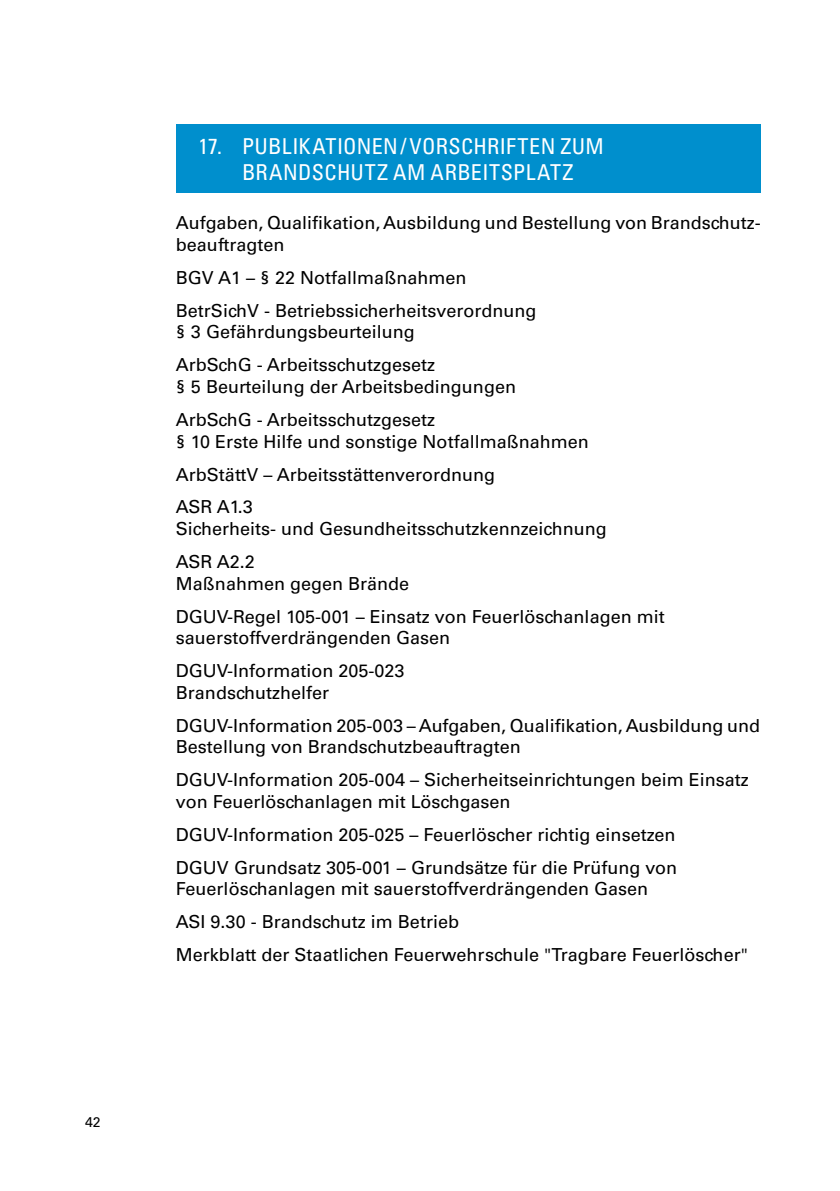
<style>
.page{position:relative;width:840px;height:1191px;background:#fff}
.page>*{position:absolute;margin:0;border:0;box-sizing:border-box;transform-origin:0 0}
.t1{font:condensed 22px/26.4px "Univers LT Pro";letter-spacing:.015em;color:#fff;text-align:center}
.t2{font:18px/33px "Univers LT Pro 55 Roman";color:#000}
.t3{font:14px "Univers LT Pro 55 Roman";color:#000}
</style>
<div class="page">
<div style="left:176px;top:125px;width:584px;height:68px;background:#008fcd"></div>
<p class="t3" style="left:85px;top:1112px;width:17px">42</p>
<p class="t1" style="left:198px;top:132px;width:406px">17. PUBLIKATIONEN/VORSCHRIFTEN ZUM<br>BRANDSCHUTZ AM ARBEITSPLATZ</p>
<p class="t2" style="left:176px;top:211px;width:586px;line-height:21.6px">Aufgaben, Qualifikation, Ausbildung und Bestellung von Brandschutz&shy;beauftragten</p>
<p class="t2" style="left:176px;top:260px;width:362px">BGV A1 – § 22 Notfallmaßnahmen<br>BetrSichV - Betriebssicherheitsverordnung</p>
<p class="t2" style="left:176px;top:315px;width:260px">§ 3 Gefährdungsbeurteilung<br>ArbSchG - Arbeitsschutzgesetz</p>
<p class="t2" style="left:176px;top:369px;width:341px">§ 5 Beurteilung der Arbeitsbedingungen<br>ArbSchG - Arbeitsschutzgesetz</p>
<p class="t2" style="left:176px;top:424px;width:414px">§ 10 Erste Hilfe und sonstige Notfallmaßnahmen<br>ArbStättV – Arbeitsstättenverordnung<br>ASR A1.3</p>
<p class="t2" style="left:176px;top:511px;width:432px">Sicherheits- und Gesundheitsschutzkennzeichnung<br>ASR A2.2</p>
<p class="t2" style="left:176px;top:566px;width:490px">Maßnahmen gegen Brände<br>DGUV-Regel 105-001 – Einsatz von Feuerlöschanlagen mit</p>
<p class="t2" style="left:176px;top:620px;width:275px">sauerstoffverdrängenden Gasen<br>DGUV-Information 205-023</p>
<p class="t2" style="left:176px;top:675px;width:585px">Brandschutzhelfer<br>DGUV-Information 205-003 – Aufgaben, Qualifikation, Ausbildung und</p>
<p class="t2" style="left:176px;top:729px;width:574px">Bestellung von Brandschutzbeauftragten<br>DGUV-Information 205-004 – Sicherheitseinrichtungen beim Einsatz</p>
<p class="t2" style="left:176px;top:784px;width:502px">von Feuerlöschanlagen mit Löschgasen<br>DGUV-Information 205-025 – Feuerlöscher richtig einsetzen<br>DGUV Grundsatz 305-001 – Grundsätze für die Prüfung von</p>
<p class="t2" style="left:176px;top:871px;width:573px">Feuerlöschanlagen mit sauerstoffverdrängenden Gasen<br>ASI 9.30 - Brandschutz im Betrieb<br>Merkblatt der Staatlichen Feuerwehrschule "Tragbare Feuerlöscher"</p>
</div>
